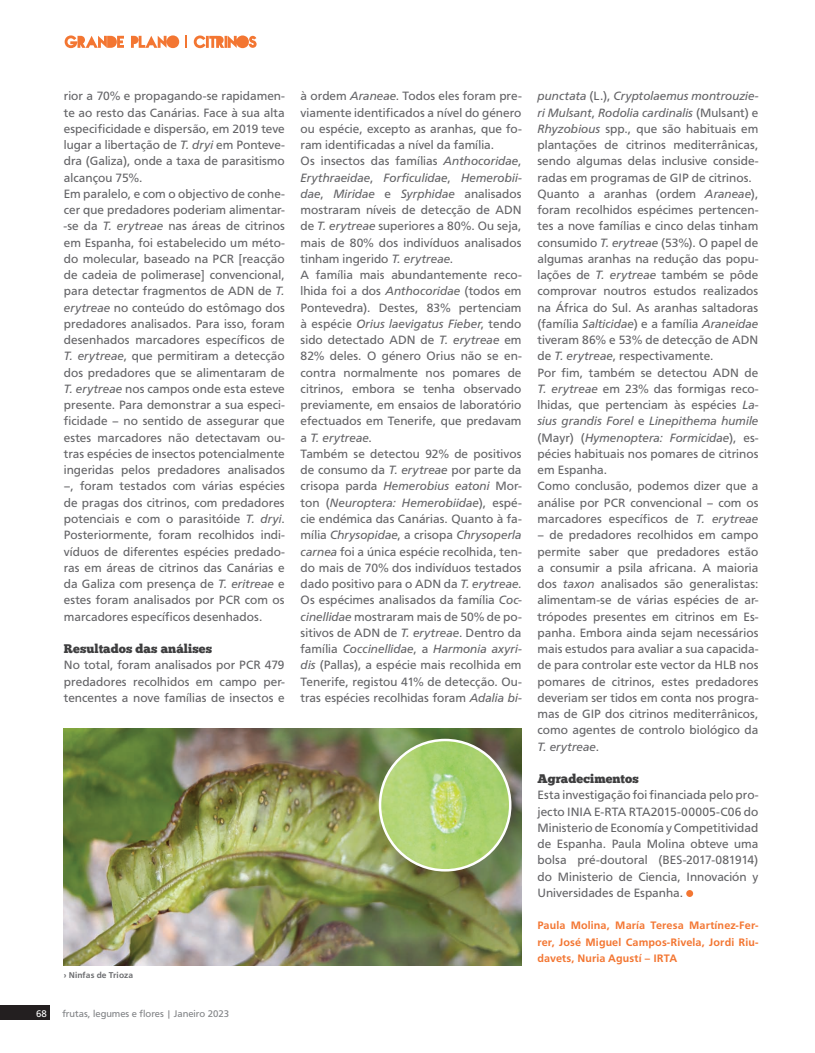
<style>
.page{position:relative;width:815px;height:1053px;background:#fff}
.page>*{position:absolute;margin:0;border:0;box-sizing:border-box;transform-origin:0 0}
.t1{font:12.5px/16.2px "Carto Gothic Std";letter-spacing:.005em;color:#636366}
.t2{font:12.5px "Chunk Five";letter-spacing:.005em;color:#3e3e3f}
.t3{font:700 11.25px/16.2px "Carto Gothic Std";letter-spacing:.01em;color:#f37632;text-align:justify}
.t4{font:10px "Carto Gothic Std";color:#808285}
.t5{font:10px "Carto Gothic Std";color:#fff}
.t6{font:700 8.75px "Carto Gothic Std";letter-spacing:.02em;color:#6c6d70}
.s1{font-style:italic}
</style>
<div class="page">
<div style="left:0;top:1005px;width:50px;height:14px;background:#231f20"></div>
<div style="left:686px;top:890px;width:7px;height:6px;background:#f37632;border-radius:50%"></div>
<img style="left:64px;top:728px;width:457px;height:237px">
<svg style="left:194px;top:35px;width:63px;height:13px"></svg>
<svg style="left:65px;top:35px;width:114px;height:13px"></svg>
<svg style="left:186px;top:35px;width:1px;height:13px"></svg>
<img style="left:380px;top:740px;width:130px;height:130px;border-radius:65px">
<p class="t1" style="left:64px;top:88px;width:222px">rior a 70% e propagando-se rapidamen&shy;te ao resto das Canárias. Face à sua alta especificidade e dispersão, em 2019 teve lugar a libertação de <span class="s1">T. dryi</span> em Ponteve&shy;dra (Galiza), onde a taxa de parasitismo alcançou 75%.<br>Em paralelo, e com o objectivo de conhe&shy;cer que predadores poderiam alimentar--se da <span class="s1">T. erytreae</span> nas áreas de citrinos em Espanha, foi estabelecido um méto&shy;do molecular, baseado na PCR [reacção de cadeia de polimerase] convencional, para detectar fragmentos de ADN de <span class="s1">T. erytreae</span> no conteúdo do estômago dos predadores analisados. Para isso, foram desenhados marcadores específicos de <span class="s1">T. erytreae</span>, que permitiram a detecção dos predadores que se alimentaram de <span class="s1">T. erytreae</span> nos campos onde esta esteve presente. Para demonstrar a sua especi&shy;ficidade – no sentido de assegurar que estes marcadores não detectavam ou&shy;tras espécies de insectos potencialmente ingeridas pelos predadores analisados –, foram testados com várias espécies de pragas dos citrinos, com predadores potenciais e com o parasitóide <span class="s1">T. dryi</span>.<br>Posteriormente, foram recolhidos indi&shy;víduos de diferentes espécies predado&shy;ras em áreas de citrinos das Canárias e da Galiza com presença de <span class="s1">T. eritreae</span> e estes foram analisados por PCR com os marcadores específicos desenhados.</p>
<p class="t2" style="left:64px;top:641px;width:150px">Resultados das análises</p>
<p class="t1" style="left:64px;top:657px;width:222px;text-align:justify">No total, foram analisados por PCR 479 predadores recolhidos em campo per&shy;tencentes a nove famílias de insectos e</p>
<p class="t6" style="left:64px;top:970px;width:71px">› Ninfas de Trioza</p>
<p class="t5" style="left:36px;top:1007px;width:12px">68</p>
<p class="t4" style="left:62px;top:1007px;width:168px">frutas, legumes e flores | Janeiro 2023</p>
<p class="t1" style="left:301px;top:88px;width:223px">à ordem <span class="s1">Araneae</span>. Todos eles foram pre&shy;viamente identificados a nível do género ou espécie, excepto as aranhas, que fo&shy;ram identificadas a nível da família.<br>Os insectos das famílias <span class="s1">Anthocoridae</span>, <span class="s1">Erythraeidae</span>, <span class="s1">Forficulidae</span>, <span class="s1">Hemerobii&shy;dae</span>, <span class="s1">Miridae</span> e <span class="s1">Syrphidae</span> analisados mostraram níveis de detecção de ADN de <span class="s1">T. erytreae</span> superiores a 80%. Ou seja, mais de 80% dos indivíduos analisados tinham ingerido <span class="s1">T. erytreae</span>.<br>A família mais abundantemente reco&shy;lhida foi a dos <span class="s1">Anthocoridae</span> (todos em Pontevedra). Destes, 83% pertenciam à espécie <span class="s1">Orius laevigatus Fieber</span>, tendo sido detectado ADN de <span class="s1">T. erytreae</span> em 82% deles. O género Orius não se en&shy;contra normalmente nos pomares de citrinos, embora se tenha observado previamente, em ensaios de laboratório efectuados em Tenerife, que predavam a <span class="s1">T. erytreae</span>.<br>Também se detectou 92% de positivos de consumo da <span class="s1">T. erytreae</span> por parte da crisopa parda <span class="s1">Hemerobius eatoni</span> Mor&shy;ton (<span class="s1">Neuroptera: Hemerobiidae</span>), espé&shy;cie endémica das Canárias. Quanto à fa&shy;mília <span class="s1">Chrysopidae</span>, a crisopa <span class="s1">Chrysoperla carnea</span> foi a única espécie recolhida, ten&shy;do mais de 70% dos indivíduos testados dado positivo para o ADN da <span class="s1">T. erytreae</span>.<br>Os espécimes analisados da família <span class="s1">Coc&shy;cinellidae</span> mostraram mais de 50% de po&shy;sitivos de ADN de <span class="s1">T. erytreae</span>. Dentro da família <span class="s1">Coccinellidae</span>, a <span class="s1">Harmonia axyri&shy;dis</span> (Pallas), a espécie mais recolhida em Tenerife, registou 41% de detecção. Ou&shy;tras espécies recolhidas foram <span class="s1">Adalia bi-</span></p>
<p class="t1" style="left:537px;top:88px;width:223px"><span class="s1">punctata</span> (L.), <span class="s1">Cryptolaemus montrouzie&shy;ri Mulsant</span>, <span class="s1">Rodolia cardinalis</span> (Mulsant) e <span class="s1">Rhyzobious</span> spp., que são habituais em plantações de citrinos mediterrânicas, sendo algumas delas inclusive conside&shy;radas em programas de GIP de citrinos.<br>Quanto a aranhas (ordem <span class="s1">Araneae</span>), foram recolhidos espécimes pertencen&shy;tes a nove famílias e cinco delas tinham consumido <span class="s1">T. erytreae</span> (53%). O papel de algumas aranhas na redução das popu&shy;lações de <span class="s1">T. erytreae</span> também se pôde comprovar noutros estudos realizados na África do Sul. As aranhas saltadoras (família <span class="s1">Salticidae</span>) e a família <span class="s1">Araneidae </span>tiveram 86% e 53% de detecção de ADN de <span class="s1">T. erytreae</span>, respectivamente.<br>Por fim, também se detectou ADN de <span class="s1">T. erytreae</span> em 23% das formigas reco&shy;lhidas, que pertenciam às espécies <span class="s1">La&shy;sius grandis Forel</span> e <span class="s1">Linepithema humile </span>(Mayr) (<span class="s1">Hymenoptera: Formicidae</span>), es&shy;pécies habituais nos pomares de citrinos em Espanha.<br>Como conclusão, podemos dizer que a análise por PCR convencional – com os marcadores específicos de <span class="s1">T. erytreae</span></p>
<p class="t1" style="left:537px;top:527px;width:222px;text-align:justify">– de predadores recolhidos em campo permite saber que predadores estão a consumir a psila africana. A maioria dos <span class="s1">taxon</span> analisados são generalistas: alimentam-se de várias espécies de ar&shy;trópodes presentes em citrinos em Es&shy;panha. Embora ainda sejam necessários mais estudos para avaliar a sua capacida&shy;de para controlar este vector da HLB nos pomares de citrinos, estes predadores deveriam ser tidos em conta nos progra&shy;mas de GIP dos citrinos mediterrânicos, como agentes de controlo biológico da <span class="s1">T. erytreae</span>.</p>
<p class="t2" style="left:537px;top:771px;width:103px">Agradecimentos</p>
<p class="t1" style="left:537px;top:787px;width:222px;text-align:justify">Esta investigação foi financiada pelo pro&shy;jecto INIA E-RTA RTA2015-00005-C06 do Ministerio de Economía y Competitividad de Espanha. Paula Molina obteve uma bolsa pré-doutoral (BES-2017-081914) do Ministerio de Ciencia, Innovación y Universidades de Espanha.</p>
<p class="t3" style="left:537px;top:917px;width:222px">Paula Molina, María Teresa Martínez-Fer&shy;rer, José Miguel Campos-Rivela, Jordi Riu&shy;davets, Nuria Agustí – IRTA</p>
</div>
